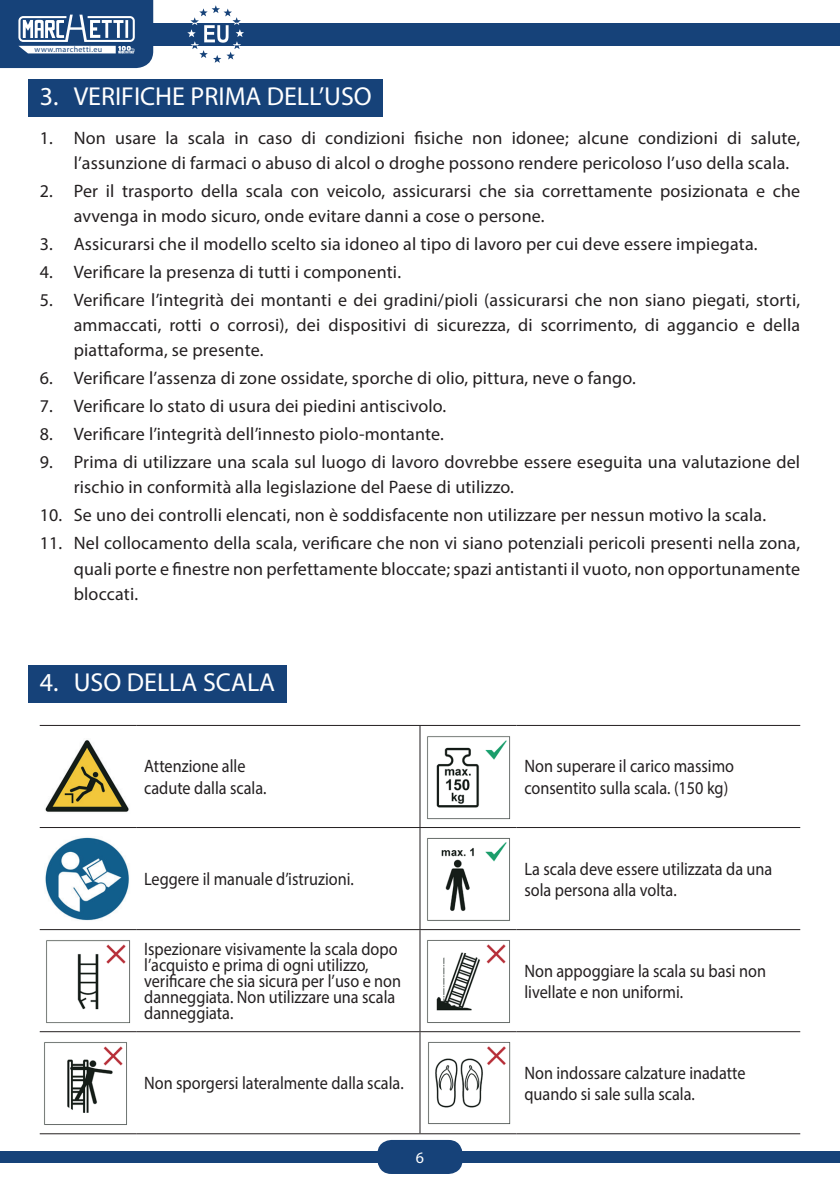
<style>
.page{position:relative;width:840px;height:1191px;background:#fff}
.page>*{position:absolute;margin:0;border:0;box-sizing:border-box;transform-origin:0 0}
.t1{font:26px "Myriad Pro";color:#fff}
.t2{font:18px/25.2px "Myriad Pro";letter-spacing:.01em;color:#231f20}
.t3{font:18px/21.6px "Myriad Pro";letter-spacing:.01em;color:#231f20;scale:.9 1}
.t4{font:16px "Myriad Pro";color:#fff}
.t5{font:8px "Myriad Pro";letter-spacing:.05em;color:#164279}
</style>
<div class="page">
<div style="left:142px;top:23px;width:697px;height:22px;background:#164279"></div>
<div style="left:0;top:1151px;width:839px;height:11px;background:#164279"></div>
<div style="left:377px;top:1140px;width:85px;height:34px;background:#164279;border-radius:14px"></div>
<svg style="left:187px;top:5px;width:57px;height:58px"></svg>
<svg style="left:0;top:0;width:153px;height:68px"></svg>
<div style="left:28px;top:79px;width:355px;height:38px;background:#164279"></div>
<div style="left:28px;top:665px;width:258px;height:38px;background:#164279"></div>
<hr style="left:419px;top:726px;width:1px;height:101px;background:#231f20">
<hr style="left:40px;top:827px;width:96px;height:1px;background:#231f20">
<hr style="left:136px;top:827px;width:284px;height:1px;background:#231f20">
<hr style="left:420px;top:827px;width:96px;height:1px;background:#231f20">
<hr style="left:419px;top:828px;width:1px;height:101px;background:#231f20">
<hr style="left:516px;top:827px;width:283px;height:1px;background:#231f20">
<hr style="left:419px;top:930px;width:1px;height:101px;background:#231f20">
<hr style="left:419px;top:1032px;width:1px;height:101px;background:#231f20">
<hr style="left:40px;top:929px;width:96px;height:1px;background:#231f20">
<hr style="left:136px;top:929px;width:284px;height:1px;background:#231f20">
<hr style="left:420px;top:929px;width:96px;height:1px;background:#231f20">
<hr style="left:516px;top:929px;width:283px;height:1px;background:#231f20">
<hr style="left:40px;top:1031px;width:96px;height:1px;background:#231f20">
<hr style="left:136px;top:1031px;width:284px;height:1px;background:#231f20">
<hr style="left:420px;top:1031px;width:96px;height:1px;background:#231f20">
<hr style="left:516px;top:1031px;width:283px;height:1px;background:#231f20">
<hr style="left:40px;top:1133px;width:96px;height:1px;background:#231f20">
<hr style="left:136px;top:1133px;width:284px;height:1px;background:#231f20">
<hr style="left:420px;top:1133px;width:96px;height:1px;background:#231f20">
<hr style="left:516px;top:1133px;width:283px;height:1px;background:#231f20">
<hr style="left:40px;top:725px;width:96px;height:1px;background:#231f20">
<hr style="left:136px;top:725px;width:284px;height:1px;background:#231f20">
<hr style="left:420px;top:725px;width:96px;height:1px;background:#231f20">
<hr style="left:516px;top:725px;width:283px;height:1px;background:#231f20">
<img style="left:45px;top:740px;width:84px;height:72px">
<img style="left:427px;top:736px;width:83px;height:83px">
<img style="left:45px;top:837px;width:84px;height:84px">
<img style="left:427px;top:838px;width:83px;height:83px">
<img style="left:46px;top:940px;width:84px;height:83px">
<img style="left:427px;top:940px;width:83px;height:83px">
<img style="left:44px;top:1042px;width:83px;height:83px">
<img style="left:428px;top:1042px;width:83px;height:83px">
<p class="t5" style="left:35px;top:45px;width:69px">www.marchetti.eu</p>
<h1 class="t1" style="left:40px;top:80px;width:333px">3. VERIFICHE PRIMA DELL’USO</h1>
<p class="t2" style="left:74px;top:125px;width:727px;text-indent:-34px">1. Non usare la scala in caso di condizioni fisiche non idonee; alcune condizioni di salute, l’assunzione di farmaci o abuso di alcol o droghe possono rendere pericoloso l’uso della scala.</p>
<p class="t2" style="left:74px;top:178px;width:727px;text-indent:-34px">2. Per il trasporto della scala con veicolo, assicurarsi che sia correttamente posizionata e che avvenga in modo sicuro, onde evitare danni a cose o persone.</p>
<p class="t2" style="left:40px;top:231px;width:719px">3. Assicurarsi che il modello scelto sia idoneo al tipo di lavoro per cui deve essere impiegata.</p>
<p class="t2" style="left:40px;top:259px;width:362px">4. Verificare la presenza di tutti i componenti.</p>
<p class="t2" style="left:74px;top:287px;width:727px;text-align:justify;text-indent:-34px">5. Verificare l’integrità dei montanti e dei gradini/pioli (assicurarsi che non siano piegati, storti, ammaccati, rotti o corrosi), dei dispositivi di sicurezza, di scorrimento, di aggancio e della piattaforma, se presente.</p>
<p class="t2" style="left:40px;top:365px;width:597px">6. Verificare l’assenza di zone ossidate, sporche di olio, pittura, neve o fango.</p>
<p class="t2" style="left:40px;top:393px;width:408px">7. Verificare lo stato di usura dei piedini antiscivolo.</p>
<p class="t2" style="left:40px;top:421px;width:405px">8. Verificare l’integrità dell’innesto piolo-montante.</p>
<p class="t2" style="left:74px;top:449px;width:727px;text-indent:-34px">9. Prima di utilizzare una scala sul luogo di lavoro dovrebbe essere eseguita una valutazione del rischio in conformità alla legislazione del Paese di utilizzo.</p>
<p class="t2" style="left:40px;top:502px;width:727px">10. Se uno dei controlli elencati, non è soddisfacente non utilizzare per nessun motivo la scala.</p>
<p class="t2" style="left:74px;top:530px;width:727px;text-align:justify;text-indent:-34px">11. Nel collocamento della scala, verificare che non vi siano potenziali pericoli presenti nella zona, quali porte e finestre non perfettamente bloccate; spazi antistanti il vuoto, non opportunamente bloccati.</p>
<h1 class="t1" style="left:40px;top:666px;width:237px">4. USO DELLA SCALA</h1>
<p class="t3" style="left:144px;top:755px;width:137px">Attenzione alle cadute dalla scala.</p>
<p class="t3" style="left:524px;top:755px;width:234px">Non superare il carico massimo consentito sulla scala. (150 kg)</p>
<p class="t3" style="left:144px;top:868px;width:234px">Leggere il manuale d’istruzioni.</p>
<p class="t3" style="left:524px;top:857px;width:277px">La scala deve essere utilizzata da una sola persona alla volta.</p>
<p class="t3" style="left:144px;top:941px;width:287px;line-height:16px">Ispezionare visivamente la scala dopo l’acquisto e prima di ogni utilizzo, verificare che sia sicura per l’uso e non danneggiata. Non utilizzare una scala danneggiata.</p>
<p class="t3" style="left:524px;top:959px;width:270px">Non appoggiare la scala su basi non livellate e non uniformi.</p>
<p class="t3" style="left:144px;top:1072px;width:290px">Non sporgersi lateralmente dalla scala.</p>
<p class="t3" style="left:524px;top:1061px;width:247px">Non indossare calzature inadatte quando si sale sulla scala.</p>
<p class="t4" style="left:415px;top:1147px;width:10px">6</p>
</div>
